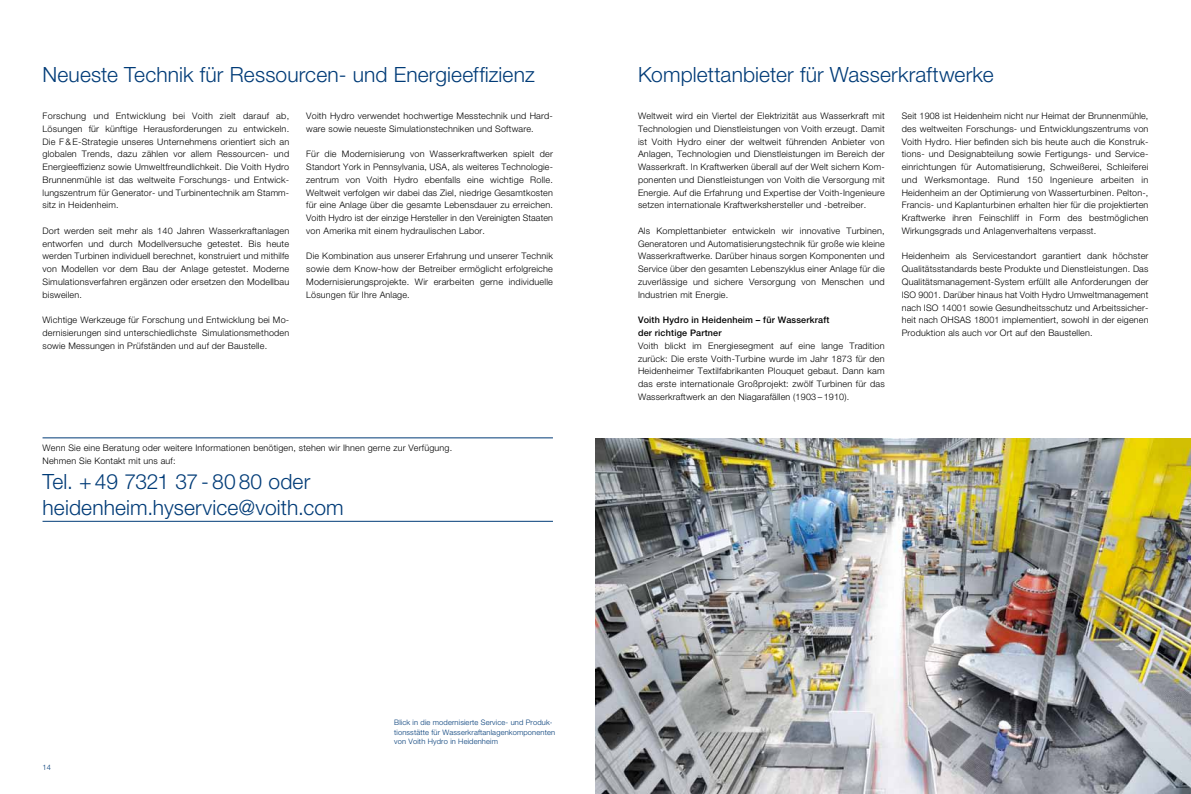
<style>
.page{position:relative;width:1191px;height:794px;background:#fff}
.page>*{position:absolute;margin:0;border:0;box-sizing:border-box;transform-origin:0 0}
.t1{font:300 21px/25.5px "Helvetica Neue LT Pro";letter-spacing:.005em;color:#003b77}
.t2{font:300 9px/12.8px "Helvetica Neue LT Pro";letter-spacing:.02em;color:#000;text-align:justify}
.t3{font:500 9px/12.8px "Helvetica Neue LT Pro";letter-spacing:.02em;color:#000}
.t4{font:300 7.5px/9.6px "Helvetica Neue LT Pro";letter-spacing:.02em;color:#003b77}
</style>
<div class="page">
<img style="left:595px;top:438px;width:596px;height:356px">
<hr style="left:43px;top:521px;width:510px;height:1px;background:#003b77">
<hr style="left:43px;top:437px;width:510px;height:1px;background:#003b77">
<h1 class="t1" style="left:43px;top:61px;width:494px">Neueste Technik für Ressourcen- und Energieeffizienz</h1>
<h1 class="t1" style="left:638px;top:61px;width:357px">Komplettanbieter für Wasserkraftwerke</h1>
<p class="t2" style="left:43px;top:109px;width:248px">Forschung und Entwicklung bei Voith zielt darauf ab, Lösungen für künftige Herausforderungen zu entwickeln.<br>Die F &amp; E-Strategie unseres Unternehmens orientiert sich an globalen Trends, dazu zählen vor allem Ressourcen- und Energieeffizienz sowie Umweltfreundlichkeit. Die Voith Hydro Brunnenmühle ist das weltweite Forschungs- und Entwick&shy;lungszentrum für Generator- und Turbinentechnik am Stamm&shy;sitz in Heidenheim.</p>
<p class="t2" style="left:43px;top:224px;width:248px">Dort werden seit mehr als 140 Jahren Wasserkraftanlagen entworfen und durch Modellversuche getestet. Bis heute werden Turbinen individuell berechnet, konstruiert und mithilfe von Modellen vor dem Bau der Anlage getestet. Moderne Simulationsverfahren ergänzen oder ersetzen den Modellbau bisweilen.</p>
<p class="t2" style="left:43px;top:313px;width:248px">Wichtige Werkzeuge für Forschung und Entwicklung bei Mo&shy;dernisierungen sind unterschiedlichste Simulationsmethoden sowie Messungen in Prüfständen und auf der Baustelle.</p>
<p class="t2" style="left:306px;top:109px;width:248px">Voith Hydro verwendet hochwertige Messtechnik und Hard&shy;ware sowie neueste Simulationstechniken und Software.</p>
<p class="t2" style="left:306px;top:148px;width:248px">Für die Modernisierung von Wasserkraftwerken spielt der Standort York in Pennsylvania, USA, als weiteres Technologie&shy;zentrum von Voith Hydro ebenfalls eine wichtige Rolle.<br>Weltweit verfolgen wir dabei das Ziel, niedrige Gesamtkosten für eine Anlage über die gesamte Lebensdauer zu erreichen.<br>Voith Hydro ist der einzige Hersteller in den Vereinigten Staaten von Amerika mit einem hydraulischen Labor.</p>
<p class="t2" style="left:306px;top:250px;width:248px">Die Kombination aus unserer Erfahrung und unserer Technik sowie dem Know-how der Betreiber ermöglicht erfolgreiche Modernisierungsprojekte. Wir erarbeiten gerne individuelle Lösungen für Ihre Anlage.</p>
<p class="t2" style="left:43px;top:441px;width:411px">Wenn Sie eine Beratung oder weitere Informationen benötigen, stehen wir Ihnen gerne zur Verfügung.<br>Nehmen Sie Kontakt mit uns auf:</p>
<h1 class="t1" style="left:43px;top:468px;width:303px">Tel. +49 7321 37 - 80 80 oder heidenheim.hyservice@voith.com</h1>
<p class="t4" style="left:43px;top:762px;width:10px">14</p>
<p class="t4" style="left:394px;top:717px;width:162px">Blick in die modernisierte Service- und Produk&shy;tionsstätte für Wasserkraftanlagenkomponenten von Voith Hydro in Heidenheim</p>
<p class="t2" style="left:638px;top:109px;width:248px">Weltweit wird ein Viertel der Elektrizität aus Wasserkraft mit Technologien und Dienstleistungen von Voith erzeugt. Damit ist Voith Hydro einer der weltweit führenden Anbieter von Anlagen, Technologien und Dienstleistungen im Bereich der Wasserkraft. In Kraftwerken überall auf der Welt sichern Kom&shy;ponenten und Dienstleistungen von Voith die Versorgung mit Energie. Auf die Erfahrung und Expertise der Voith-Ingenieure setzen internationale Kraftwerkshersteller und -betreiber.</p>
<p class="t2" style="left:638px;top:224px;width:248px">Als Komplettanbieter entwickeln wir innovative Turbinen, Generatoren und Automatisierungstechnik für große wie kleine Wasserkraftwerke. Darüber hinaus sorgen Komponenten und Service über den gesamten Lebenszyklus einer Anlage für die zuverlässige und sichere Versorgung von Menschen und Industrien mit Energie.</p>
<p class="t3" style="left:638px;top:313px;width:193px">Voith Hydro in Heidenheim – für Wasserkraft der richtige Partner</p>
<p class="t2" style="left:638px;top:339px;width:248px">Voith blickt im Energiesegment auf eine lange Tradition zurück: Die erste Voith-Turbine wurde im Jahr 1873 für den Heidenheimer Textilfabrikanten Plouquet gebaut. Dann kam das erste internationale Großprojekt: zwölf Turbinen für das Wasserkraftwerk an den Niagarafällen (1903 – 1910).</p>
<p class="t2" style="left:901px;top:109px;width:248px;text-align:left">Seit 1908 ist Heidenheim nicht nur Heimat der Brunnenmühle, des weltweiten Forschungs- und Entwicklungszentrums von Voith Hydro. Hier befinden sich bis heute auch die Konstruk&shy;tions- und Designabteilung sowie Fertigungs- und Service&shy;einrichtungen für Automatisierung, Schweißerei, Schleiferei und Werksmontage. Rund 150 Ingenieure arbeiten in Heidenheim an der Optimierung von Wasserturbinen. Pelton-, Francis- und Kaplanturbinen erhalten hier für die projektierten Kraftwerke ihren Feinschliff in Form des bestmöglichen Wirkungsgrads und Anlagenverhaltens verpasst.</p>
<p class="t2" style="left:901px;top:250px;width:248px">Heidenheim als Servicestandort garantiert dank höchster Qualitätsstandards beste Produkte und Dienstleistungen. Das Qualitätsmanagement-System erfüllt alle Anforderungen der ISO 9001. Darüber hinaus hat Voith Hydro Umweltmanagement nach ISO 14001 sowie Gesundheitsschutz und Arbeitssicher&shy;heit nach OHSAS 18001 implementiert, sowohl in der eigenen Produktion als auch vor Ort auf den Baustellen.</p>
</div>
